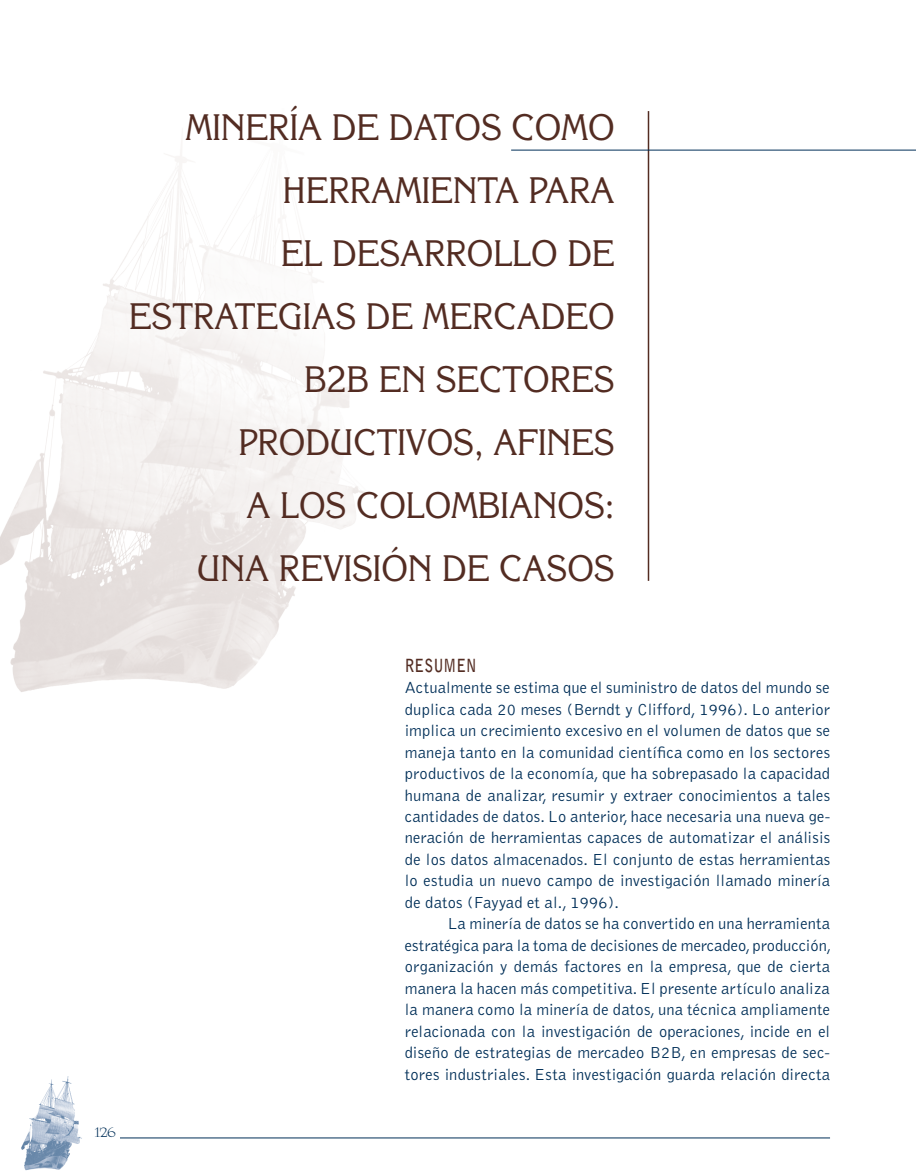
<style>
.page{position:relative;width:916px;height:1171px;background:#fff}
.page>*{position:absolute;margin:0;border:0;box-sizing:border-box;transform-origin:0 0}
.t1{font:36px/63px "Korinna";color:#532c22;text-align:center;scale:.9 1}
.t2{font:700 18px "Bell Gothic";letter-spacing:.01em;color:#532c22;scale:.8 1}
.t3{font:300 16.5px/21.5px "Bell Gothic";letter-spacing:.01em;color:#002f58;text-align:justify}
.t4{font:15px "University Roman";color:#002f58;scale:1.3 1}
</style>
<div class="page">
<hr style="left:120px;top:1137px;width:710px;height:1px;background:#002f58">
<img style="left:21px;top:1076px;width:61px;height:94px">
<img style="left:0;top:154px;width:370px;height:538px">
<hr style="left:648px;top:111px;width:1px;height:469px;background:#532c22">
<hr style="left:511px;top:150px;width:405px;height:1px;background:#002f58">
<h1 class="t1" style="left:186px;top:95px;width:252px">MINERÍA DE DATO</h1>
<h1 class="t1" style="left:481px;top:95px;width:63px">S COMO</h1>
<h1 class="t1" style="left:282px;top:158px;width:25px">HERRAMIE</h1>
<h1 class="t1" style="left:453px;top:158px;width:109px">NTA PARA</h1>
<h1 class="t1" style="left:281px;top:221px;width:159px">EL DESARROLLO</h1>
<h1 class="t1" style="left:567px;top:221px;width:26px">DE</h1>
<h1 class="t1" style="left:129px;top:284px;width:72px">ESTRATEGIA</h1>
<h1 class="t1" style="left:304px;top:284px;width:196px">S DE MERCADEO<br>B2B EN SECTORE</h1>
<h1 class="t1" style="left:594px;top:347px;width:25px">S</h1>
<h1 class="t1" style="left:239px;top:410px;width:25px">PRODUCTIVO</h1>
<h1 class="t1" style="left:453px;top:410px;width:181px">S, AFINES</h1>
<h1 class="t1" style="left:247px;top:473px;width:147px">ALOS COLOMBIA</h1>
<h1 class="t1" style="left:533px;top:473px;width:92px">NOS:</h1>
<h1 class="t1" style="left:197px;top:536px;width:112px">UNA REVI</h1>
<h1 class="t1" style="left:352px;top:536px;width:293px">SIÓN DE CASOS</h1>
<p class="t4" style="left:94px;top:1122px;width:18px">126</p>
<p class="t2" style="left:405px;top:654px;width:91px">RESUMEN</p>
<p class="t3" style="left:405px;top:677px;width:427px">Actualmente se estima que el suministro de datos del mundo se duplica cada 20 meses (Berndt y Clifford, 1996). Lo anterior implica un crecimiento excesivo en el volumen de datos que se maneja tanto en la comunidad científica como en los sectores productivos de la economía, que ha sobrepasado la capacidad humana de analizar, resumir y extraer conocimientos a tales cantidades de datos. Lo anterior, hace necesaria una nueva ge&shy;neración de herramientas capaces de automatizar el análisis de los datos almacenados. El conjunto de estas herramientas lo estudia un nuevo campo de investigación llamado minería de datos (Fayyad et al., 1996).</p>
<p class="t3" style="left:405px;top:913px;width:428px;text-indent:43px">La minería de datos se ha convertido en una herramienta estratégica para la toma de decisiones de mercadeo, producción, organización y demás factores en la empresa, que de cierta manera la hacen más competitiva. El presente artículo analiza la manera como la minería de datos, una técnica ampliamente relacionada con la investigación de operaciones, incide en el diseño de estrategias de mercadeo B2B, en empresas de sec&shy;tores industriales. Esta investigación guarda relación directa</p>
</div>
